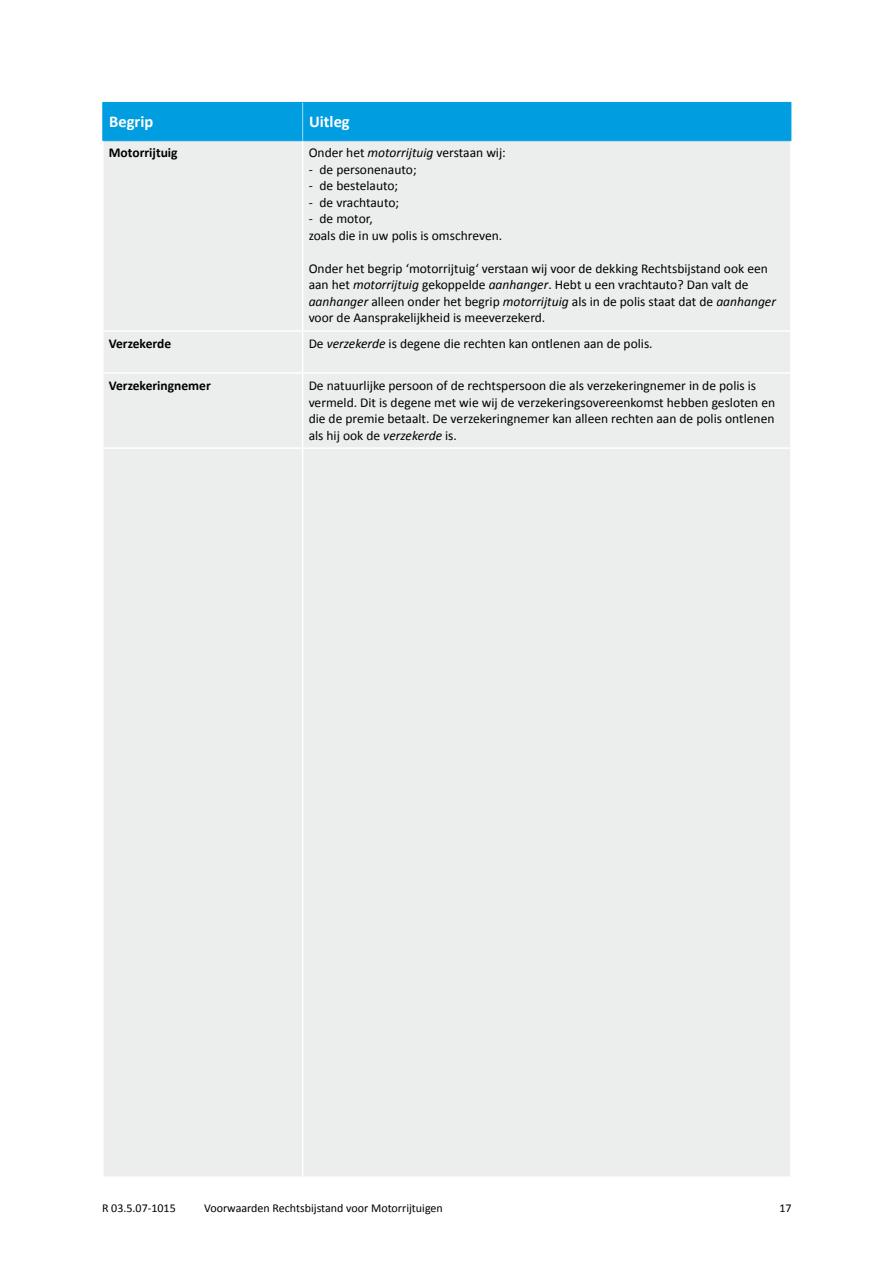
<style>
.page{position:relative;width:893px;height:1263px;background:#fff}
.page>*{position:absolute;margin:0;border:0;box-sizing:border-box;transform-origin:0 0}
.t1{font:700 16.5px "Calibri";color:#fff}
.t2{font:13.5px/16.5px "Calibri";color:#000}
.t3{font:700 13.5px "Calibri";color:#000}
.t4{font:12px "Calibri";color:#000}
.s1{font-style:italic}
</style>
<div class="page">
<div style="left:103px;top:103px;width:687px;height:37px;background:#009ee0"></div>
<div style="left:104px;top:141px;width:686px;height:1035px;background:#eceded"></div>
<hr style="left:102px;top:102px;width:201px;height:1px;background:#009ee0">
<hr style="left:102px;top:103px;width:1px;height:37px;background:#009ee0">
<hr style="left:303px;top:102px;width:488px;height:1px;background:#009ee0">
<hr style="left:790px;top:103px;width:1px;height:37px;background:#009ee0">
<hr style="left:102px;top:140px;width:201px;height:1px;background:#009ee0">
<hr style="left:303px;top:140px;width:488px;height:1px;background:#009ee0">
<hr style="left:302px;top:103px;width:1px;height:37px;background:#a2daf4">
<hr style="left:104px;top:330px;width:199px;height:2px;background:#fff">
<hr style="left:303px;top:330px;width:487px;height:2px;background:#fff">
<hr style="left:104px;top:372px;width:199px;height:2px;background:#fff">
<hr style="left:303px;top:372px;width:487px;height:2px;background:#fff">
<hr style="left:104px;top:447px;width:199px;height:2px;background:#fff">
<hr style="left:303px;top:447px;width:487px;height:2px;background:#fff">
<hr style="left:302px;top:141px;width:1px;height:189px;background:#fff">
<hr style="left:302px;top:332px;width:1px;height:40px;background:#fff">
<hr style="left:302px;top:374px;width:1px;height:73px;background:#fff">
<hr style="left:302px;top:449px;width:1px;height:727px;background:#fff">
<p class="t1" style="left:109px;top:111px;width:46px">Begrip</p>
<p class="t1" style="left:309px;top:111px;width:42px">Uitleg</p>
<p class="t3" style="left:109px;top:144px;width:70px">Motorrijtuig</p>
<p class="t2" style="left:309px;top:145px;width:199px">Onder het <span class="s1">motorrijtuig</span> verstaan wij:</p>
<p class="t2" style="left:309px;top:161px;width:110px">- de personenauto;</p>
<p class="t2" style="left:309px;top:178px;width:91px">- de bestelauto;</p>
<p class="t2" style="left:309px;top:194px;width:92px">- de vrachtauto;</p>
<p class="t2" style="left:309px;top:211px;width:195px">- de motor,<br>zoals die in uw polis is omschreven.</p>
<p class="t2" style="left:309px;top:260px;width:469px">Onder het begrip ‘motorrijtuig‘ verstaan wij voor de dekking Rechtsbijstand ook een aan het <span class="s1">motorrijtuig</span> gekoppelde <span class="s1">aanhanger</span>. Hebt u een vrachtauto? Dan valt de <span class="s1">aanhanger</span> alleen onder het begrip <span class="s1">motorrijtuig</span> als in de polis staat dat de <span class="s1">aanhanger </span>voor de Aansprakelijkheid is meeverzekerd.</p>
<p class="t3" style="left:109px;top:335px;width:64px">Verzekerde</p>
<p class="t2" style="left:309px;top:335px;width:346px">De <span class="s1">verzekerde</span> is degene die rechten kan ontlenen aan de polis.</p>
<p class="t3" style="left:109px;top:377px;width:104px">Verzekeringnemer</p>
<p class="t2" style="left:309px;top:377px;width:468px">De natuurlijke persoon of de rechtspersoon die als verzekeringnemer in de polis is vermeld. Dit is degene met wie wij de verzekeringsovereenkomst hebben gesloten en die de premie betaalt. De verzekeringnemer kan alleen rechten aan de polis ontlenen als hij ook de <span class="s1">verzekerde</span> is.</p>
<p class="t4" style="left:102px;top:1200px;width:75px">R 03.5.07-1015</p>
<p class="t4" style="left:204px;top:1200px;width:240px">Voorwaarden Rechtsbijstand voor Motorrijtuigen</p>
<p class="t4" style="left:779px;top:1200px;width:14px">17</p>
</div>
